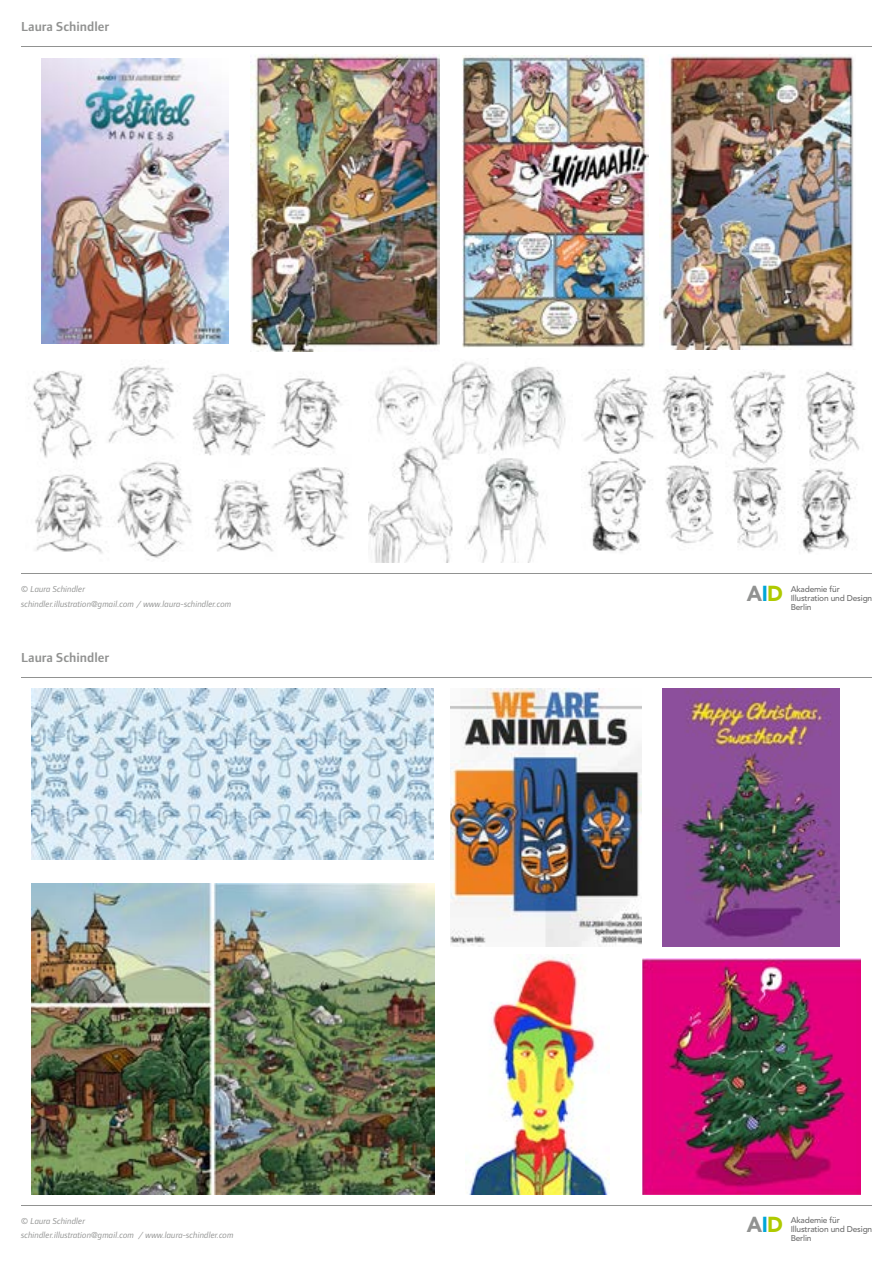
<style>
.page{position:relative;width:893px;height:1263px;background:#fff}
.page>*{position:absolute;margin:0;border:0;box-sizing:border-box;transform-origin:0 0}
.t1{font:900 21.6px "Avenir";letter-spacing:-.03em;color:#919291;scale:.96 1}
.t2{font:600 13.5px "Foundry Form Sans";color:#919291}
.t3{font:italic 9px/14.4px "Foundry Form Sans";color:#919291}
.t4{font:500 8.4px/9px "Avenir";letter-spacing:-.02em;color:#6e6e6e}
.s1{color:#00a6d7}
.s2{color:#afca00}
</style>
<div class="page">
<img style="left:41px;top:58px;width:188px;height:286px">
<img style="left:250px;top:55px;width:189px;height:297px">
<img style="left:660px;top:55px;width:194px;height:295px">
<img style="left:462px;top:55px;width:187px;height:292px">
<img style="left:27px;top:365px;width:322px;height:195px">
<img style="left:369px;top:361px;width:197px;height:202px">
<img style="left:584px;top:371px;width:276px;height:182px">
<hr style="left:21px;top:46px;width:851px;height:1px;background:#919291">
<hr style="left:21px;top:573px;width:851px;height:1px;background:#919291">
<img style="left:31px;top:883px;width:403px;height:312px">
<img style="left:31px;top:689px;width:403px;height:170px">
<img style="left:466px;top:954px;width:143px;height:241px">
<img style="left:642px;top:959px;width:218px;height:236px">
<img style="left:662px;top:689px;width:177px;height:258px">
<img style="left:451px;top:689px;width:191px;height:257px">
<hr style="left:21px;top:677px;width:851px;height:1px;background:#919291">
<hr style="left:21px;top:1205px;width:851px;height:1px;background:#919291">
<h2 class="t2" style="left:21px;top:18px;width:89px">Laura Schindler</h2>
<p class="t3" style="left:21px;top:582px;width:212px">© Laura Schindler<br>schindler.illustration@gmail.com / www.laura-schindler.com</p>
<h2 class="t2" style="left:21px;top:650px;width:89px">Laura Schindler</h2>
<p class="t3" style="left:21px;top:1213px;width:214px">© Laura Schindler<br>schindler.illustration@gmail.com / www.laura-schindler.com</p>
<h1 class="t1" style="left:747px;top:580px;width:39px">A<span class="s1">I</span><span class="s2">D</span></h1>
<p class="t4" style="left:791px;top:584px;width:83px">Akademie für<br>Illustration und Design<br>Berlin</p>
<h1 class="t1" style="left:747px;top:1211px;width:39px">A<span class="s1">I</span><span class="s2">D</span></h1>
<p class="t4" style="left:791px;top:1216px;width:83px">Akademie für<br>Illustration und Design<br>Berlin</p>
</div>
